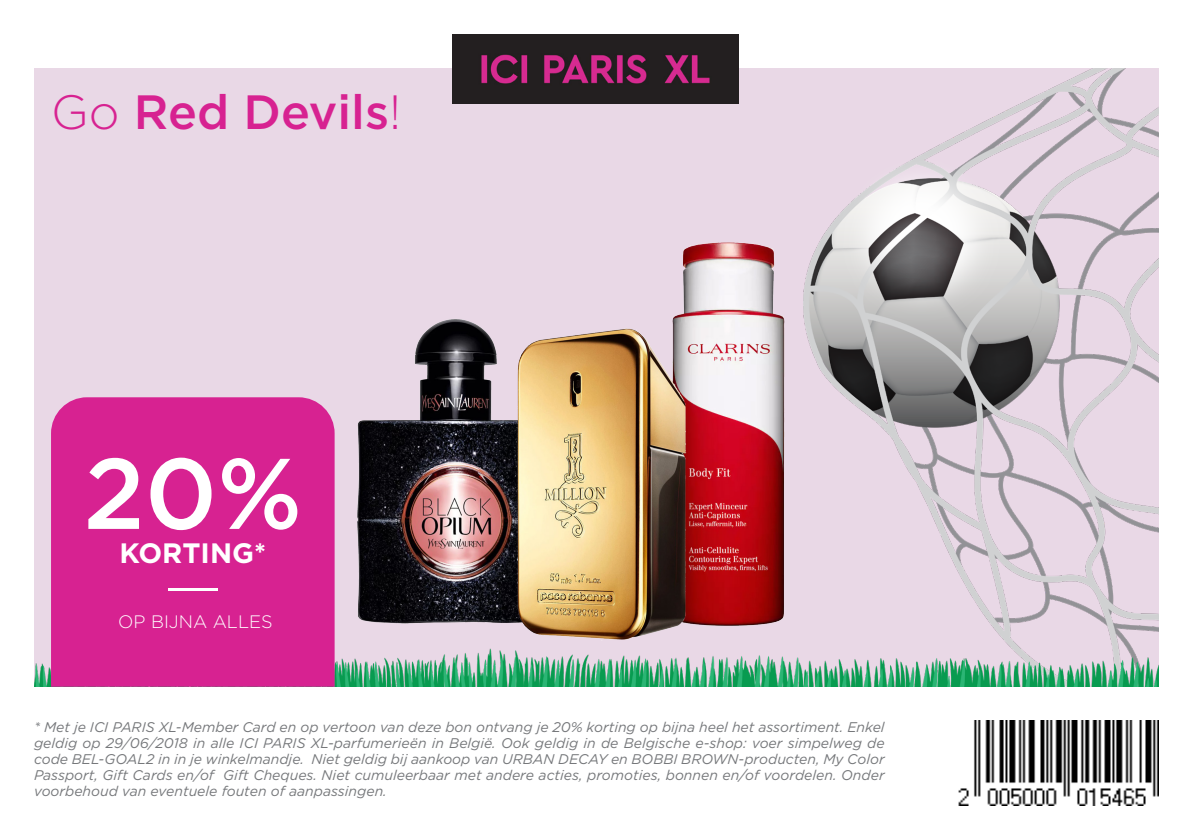
<style>
.page{position:relative;width:1191px;height:840px;background:#fff}
.page>*{position:absolute;margin:0;border:0;box-sizing:border-box;transform-origin:0 0}
.t1{font:500 100px "Gotham";color:#fff}
.t2{font:500 48px "Gotham";color:#d72291}
.t3{font:700 28px "Gotham";color:#fff}
.t4{font:300 18px "Gotham";color:#fff}
.t5{font:700 16px "Gotham";color:#fff;scale:10 1}
.t6{font:italic 14px/16px "Gotham";color:#76787b;text-align:justify}
.s1{font-weight:300}
</style>
<div class="page">
<img style="left:34px;top:69px;width:1124px;height:617px">
<img style="left:452px;top:34px;width:286px;height:69px">
<img style="left:958px;top:720px;width:200px;height:85px">
<img style="left:304px;top:232px;width:536px;height:427px">
<div style="left:51px;top:397px;width:283px;height:289px;background:#d72291"></div>
<p class="t2" style="left:51px;top:81px;width:351px"><span class="s1">Go</span> Red Devils<span class="s1">!</span></p>
<p class="t1" style="left:83px;top:436px;width:220px">20%</p>
<p class="t3" style="left:119px;top:536px;width:148px">KORTING*</p>
<p class="t5" style="left:160px;top:579px;width:8px">-</p>
<p class="t4" style="left:118px;top:611px;width:156px">OP BIJNA ALLES</p>
<p class="t6" style="left:34px;top:718px;width:852px">* Met je ICI PARIS XL-Member Card en op vertoon van deze bon ontvang je 20% korting op bijna heel het assortiment. Enkel geldig op 29/06/2018 in alle ICI PARIS XL-parfumerieën in België. Ook geldig in de Belgische e-shop: voer simpelweg de code BEL-GOAL2 in in je winkelmandje. Niet geldig bij aankoop van URBAN DECAY en BOBBI BROWN-producten, My Color Passport, Gift Cards en/of Gift Cheques. Niet cumuleerbaar met andere acties, promoties, bonnen en/of voordelen. Onder voorbehoud van eventuele fouten of aanpassingen.</p>
</div>
